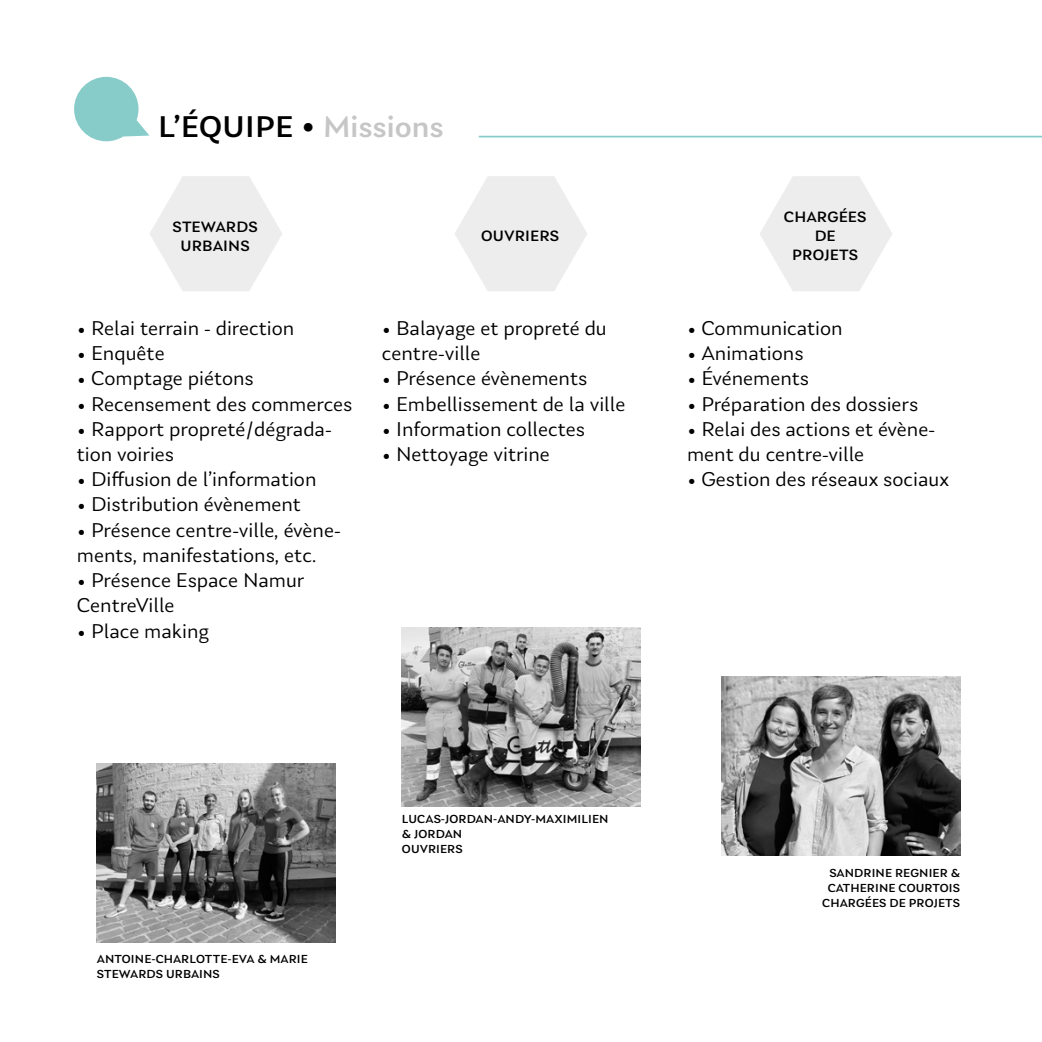
<style>
.page{position:relative;width:1042px;height:1042px;background:#fff}
.page>*{position:absolute;margin:0;border:0;box-sizing:border-box;transform-origin:0 0}
.t1{font:500 31.5px "Laca Text";color:#000}
.t2{font:21px/25.2px "Laca Text";color:#000}
.t3{font:500 15.75px/18.9px "Laca Text";letter-spacing:.01em;color:#000;text-align:center}
.t4{font:500 12.25px/14.7px "Laca Text";letter-spacing:.01em;color:#000}
.s1{color:#c6c6c6}
</style>
<div class="page">
<svg style="left:74px;top:77px;width:75px;height:64px"></svg>
<svg style="left:150px;top:176px;width:132px;height:115px"></svg>
<svg style="left:760px;top:176px;width:132px;height:115px"></svg>
<svg style="left:455px;top:176px;width:132px;height:115px"></svg>
<img style="left:97px;top:763px;width:238px;height:179px">
<img style="left:402px;top:628px;width:238px;height:178px">
<img style="left:722px;top:677px;width:238px;height:178px">
<hr style="left:479px;top:136px;width:563px;height:1px;background:#88ccca">
<h1 class="t1" style="left:158px;top:108px;width:287px">L’ÉQUIPE • <span class="s1">Missions</span></h1>
<p class="t3" style="left:172px;top:217px;width:87px">STEWARDS<br>URBAINS</p>
<p class="t3" style="left:481px;top:226px;width:79px">OUVRIERS</p>
<p class="t2" style="left:77px;top:315px;width:219px">• Relai terrain - direction</p>
<p class="t2" style="left:77px;top:341px;width:89px">• Enquête</p>
<p class="t2" style="left:77px;top:366px;width:178px">• Comptage piétons</p>
<p class="t2" style="left:77px;top:391px;width:277px">• Recensement des commerces</p>
<p class="t2" style="left:77px;top:416px;width:256px">• Rapport propreté/dégrada&shy;tion voiries</p>
<p class="t2" style="left:77px;top:467px;width:241px">• Diffusion de l’information</p>
<p class="t2" style="left:77px;top:492px;width:226px">• Distribution évènement</p>
<p class="t2" style="left:77px;top:517px;width:265px">• Présence centre-ville, évène&shy;ments, manifestations, etc.</p>
<p class="t2" style="left:77px;top:567px;width:229px">• Présence Espace Namur<br>CentreVille</p>
<p class="t2" style="left:77px;top:618px;width:134px">• Place making</p>
<p class="t2" style="left:382px;top:315px;width:226px">• Balayage et propreté du centre-ville</p>
<p class="t2" style="left:382px;top:366px;width:207px">• Présence évènements</p>
<p class="t2" style="left:382px;top:391px;width:245px">• Embellissement de la ville</p>
<p class="t2" style="left:382px;top:416px;width:204px">• Information collectes</p>
<p class="t2" style="left:382px;top:441px;width:169px">• Nettoyage vitrine</p>
<p class="t3" style="left:784px;top:208px;width:84px">CHARGÉES<br>DE<br>PROJETS</p>
<p class="t2" style="left:687px;top:315px;width:157px">• Communication</p>
<p class="t2" style="left:687px;top:341px;width:118px">• Animations</p>
<p class="t2" style="left:687px;top:366px;width:124px">• Événements</p>
<p class="t2" style="left:687px;top:391px;width:233px">• Préparation des dossiers</p>
<p class="t2" style="left:687px;top:416px;width:250px">• Relai des actions et évène&shy;ment du centre-ville</p>
<p class="t2" style="left:687px;top:467px;width:263px">• Gestion des réseaux sociaux</p>
<p class="t4" style="left:97px;top:951px;width:212px">ANTOINE-CHARLOTTE-EVA &amp; MARIE<br>STEWARDS URBAINS</p>
<p class="t4" style="left:402px;top:812px;width:208px">LUCAS-JORDAN-ANDY-MAXIMILIEN &amp; JORDAN<br>OUVRIERS</p>
<p class="t4" style="left:822px;top:866px;width:139px;text-align:center">SANDRINE REGNIER &amp;<br>CATHERINE COURTOIS<br>CHARGÉES DE PROJETS</p>
</div>
